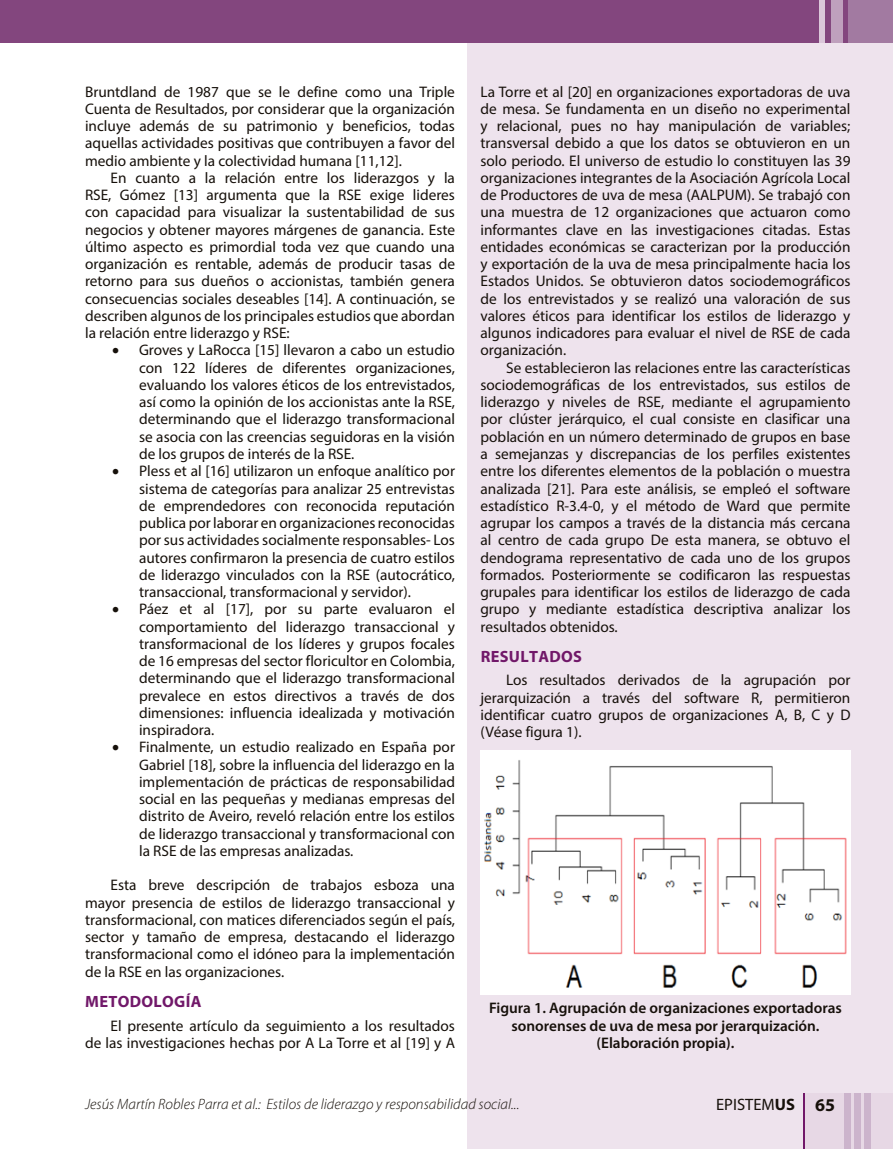
<style>
.page{position:relative;width:893px;height:1149px;background:#fff}
.page>*{position:absolute;margin:0;border:0;box-sizing:border-box;transform-origin:0 0}
.t1{font:16.5px "Myriad Pro";color:#16100a}
.t2{font:700 16.35px "Myriad Pro";letter-spacing:.02em;color:#711869}
.t3{font:15.3px/17.2px "Myriad Pro";color:#16100a;text-align:justify}
.t4{font:600 15.3px/17.2px "Myriad Pro";color:#16100a;text-align:center}
.t5{font:italic 300 15px "Myriad Pro";color:#16100a}
.s1{font-weight:700}
.s2{font-weight:700;font-size:18px}
</style>
<div class="page">
<div style="left:468px;top:0;width:425px;height:1148px;background:#eee3ed"></div>
<div style="left:0;top:0;width:893px;height:43px;background:#83467e"></div>
<div style="left:849px;top:0;width:44px;height:43px;background:#a27aa1"></div>
<div style="left:831px;top:0;width:12px;height:43px;background:#bfa0bd"></div>
<div style="left:819px;top:0;width:6px;height:43px;background:#dbc7da"></div>
<img style="left:480px;top:750px;width:370px;height:244px">
<div style="left:804px;top:1092px;width:89px;height:56px;background:#e7d8e5"></div>
<div style="left:845px;top:1092px;width:6px;height:56px;background:#ccb4cc"></div>
<div style="left:854px;top:1092px;width:6px;height:56px;background:#ccb4cc"></div>
<div style="left:864px;top:1092px;width:6px;height:56px;background:#ccb4cc"></div>
<hr style="left:804px;top:1092px;width:1px;height:56px;background:#711869">
<p class="t3" style="left:85px;top:83px;width:371px">Bruntdland de 1987 que se le define como una Triple Cuenta de Resultados, por considerar que la organización incluye además de su patrimonio y beneficios, todas aquellas actividades positivas que contribuyen a favor del medio ambiente y la colectividad humana [11,12].</p>
<p class="t3" style="left:85px;top:169px;width:371px;text-indent:26px">En cuanto a la relación entre los liderazgos y la RSE, Gómez [13] argumenta que la RSE exige lideres con capacidad para visualizar la sustentabilidad de sus negocios y obtener mayores márgenes de ganancia. Este último aspecto es primordial toda vez que cuando una organización es rentable, además de producir tasas de retorno para sus dueños o accionistas, también genera consecuencias sociales deseables [14]. A continuación, se describen algunos de los principales estudios que abordan la relación entre liderazgo y RSE:</p>
<p class="t3" style="left:139px;top:341px;width:317px;text-indent:-27px">• Groves y LaRocca [15] llevaron a cabo un estudio con 122 líderes de diferentes organizaciones, evaluando los valores éticos de los entrevistados, así como la opinión de los accionistas ante la RSE, determinando que el liderazgo transformacional se asocia con las creencias seguidoras en la visión de los grupos de interés de la RSE.</p>
<p class="t3" style="left:139px;top:462px;width:317px;text-indent:-27px">• Pless et al [16] utilizaron un enfoque analítico por sistema de categorías para analizar 25 entrevistas de emprendedores con reconocida reputación publica por laborar en organizaciones reconocidas por sus actividades socialmente responsables- Los autores confirmaron la presencia de cuatro estilos de liderazgo vinculados con la RSE (autocrático, transaccional, transformacional y servidor).</p>
<p class="t3" style="left:139px;top:600px;width:317px;text-indent:-27px">• Páez et al [17], por su parte evaluaron el comportamiento del liderazgo transaccional y transformacional de los líderes y grupos focales de 16 empresas del sector floricultor en Colombia, determinando que el liderazgo transformacional prevalece en estos directivos a través de dos dimensiones: influencia idealizada y motivación inspiradora.</p>
<p class="t3" style="left:139px;top:738px;width:317px;text-indent:-27px">• Finalmente, un estudio realizado en España por Gabriel [18], sobre la influencia del liderazgo en la implementación de prácticas de responsabilidad social en las pequeñas y medianas empresas del distrito de Aveiro, reveló relación entre los estilos de liderazgo transaccional y transformacional con la RSE de las empresas analizadas.</p>
<p class="t3" style="left:85px;top:876px;width:371px;text-indent:26px">Esta breve descripción de trabajos esboza una mayor presencia de estilos de liderazgo transaccional y transformacional, con matices diferenciados según el país, sector y tamaño de empresa, destacando el liderazgo transformacional como el idóneo para la implementación de la RSE en las organizaciones.</p>
<p class="t2" style="left:85px;top:990px;width:118px">METODOLOGÍA</p>
<p class="t3" style="left:85px;top:1016px;width:371px;text-align:right">El presente artículo da seguimiento a los resultados<br>de las investigaciones hechas por A La Torre et al [19] y A</p>
<p class="t3" style="left:480px;top:83px;width:371px">La Torre et al [20] en organizaciones exportadoras de uva de mesa. Se fundamenta en un diseño no experimental y relacional, pues no hay manipulación de variables; transversal debido a que los datos se obtuvieron en un solo periodo. El universo de estudio lo constituyen las 39 organizaciones integrantes de la Asociación Agrícola Local de Productores de uva de mesa (AALPUM). Se trabajó con una muestra de 12 organizaciones que actuaron como informantes clave en las investigaciones citadas. Estas entidades económicas se caracterizan por la producción y exportación de la uva de mesa principalmente hacia los Estados Unidos. Se obtuvieron datos sociodemográficos de los entrevistados y se realizó una valoración de sus valores éticos para identificar los estilos de liderazgo y algunos indicadores para evaluar el nivel de RSE de cada organización.</p>
<p class="t3" style="left:480px;top:358px;width:371px;text-indent:26px">Se establecieron las relaciones entre las características sociodemográficas de los entrevistados, sus estilos de liderazgo y niveles de RSE, mediante el agrupamiento por clúster jerárquico, el cual consiste en clasificar una población en un número determinado de grupos en base a semejanzas y discrepancias de los perfiles existentes entre los diferentes elementos de la población o muestra analizada [21]. Para este análisis, se empleó el software estadístico R-3.4-0, y el método de Ward que permite agrupar los campos a través de la distancia más cercana al centro de cada grupo De esta manera, se obtuvo el dendograma representativo de cada uno de los grupos formados. Posteriormente se codificaron las respuestas grupales para identificar los estilos de liderazgo de cada grupo y mediante estadística descriptiva analizar los resultados obtenidos.</p>
<p class="t2" style="left:481px;top:645px;width:103px">RESULTADOS</p>
<p class="t3" style="left:480px;top:671px;width:371px;text-indent:26px">Los resultados derivados de la agrupación por jerarquización a través del software R, permitieron identificar cuatro grupos de organizaciones A, B, C y D (Véase figura 1).</p>
<p class="t4" style="left:489px;top:998px;width:354px">Figura 1. Agrupación de organizaciones exportadoras sonorenses de uva de mesa por jerarquización. (Elaboración propia).</p>
<p class="t5" style="left:85px;top:1094px;width:436px">Jesús Martín Robles Parra et al.: Estilos de liderazgo y responsabilidad social...</p>
<p class="t1" style="left:716px;top:1093px;width:120px">EPISTEM<span class="s1">US</span> <span class="s2">65</span></p>
</div>
